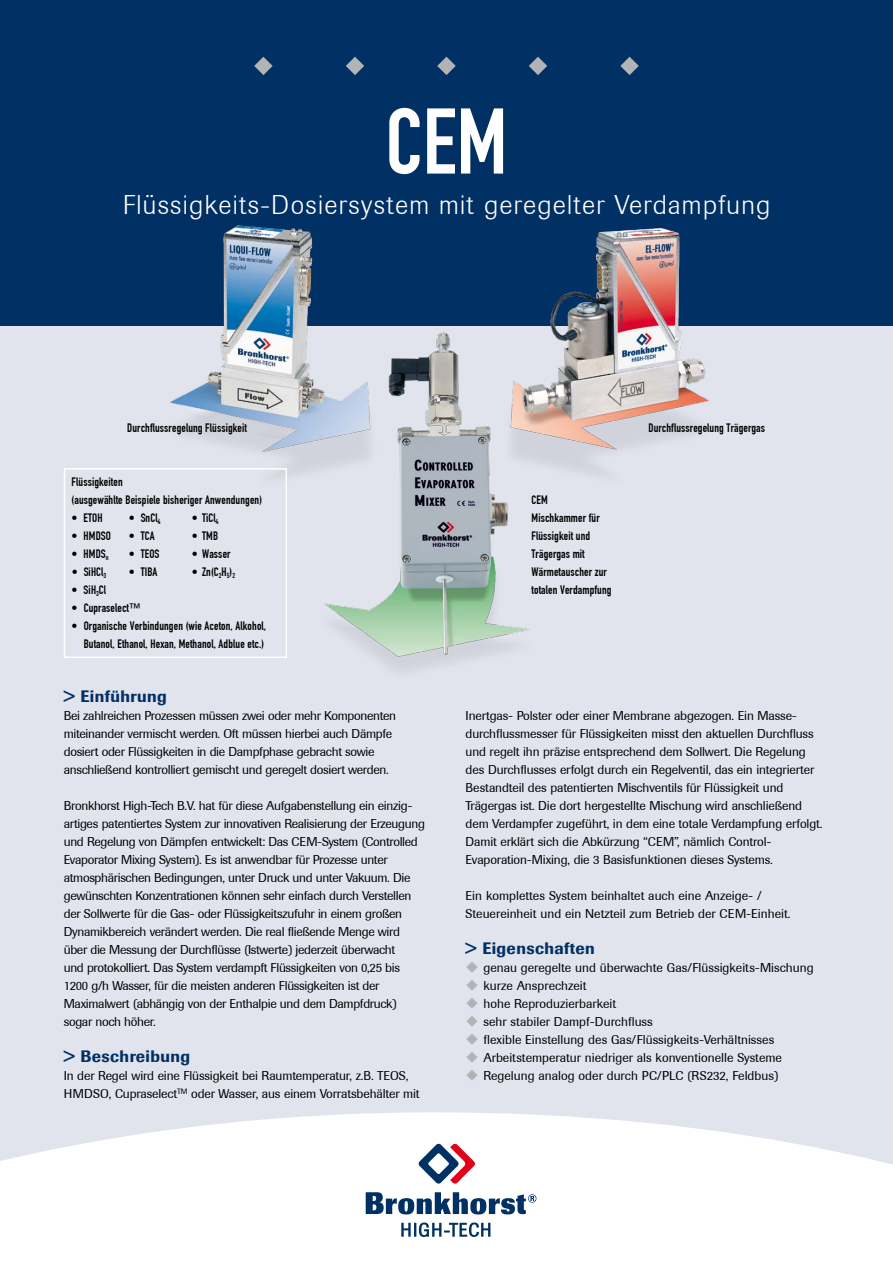
<style>
.page{position:relative;width:893px;height:1263px;background:#fff}
.page>*{position:absolute;margin:0;border:0;box-sizing:border-box;transform-origin:0 0}
.t1{font:91.5px "DIN Engschrift";color:#fff}
.t2{font:300 27px "Berthold Imago";letter-spacing:.05em;color:#fff}
.t3{font:500 16.5px "Berthold Imago";letter-spacing:.025em;color:#003064}
.t4{font:12.75px/18px "Berthold Imago";letter-spacing:-.01em;color:#000}
.t5{font:12px/18px "DIN Engschrift";letter-spacing:.01em;color:#000}
.s1{color:#b1b3b4}
</style>
<div class="page">
<div style="left:0;top:293px;width:893px;height:970px;background:#e1e3ed"></div>
<div style="left:0;top:0;width:893px;height:325px;background:#003064"></div>
<svg style="left:0;top:1112px;width:893px;height:151px;fill:#fff"></svg>
<svg style="left:401px;top:1222px;width:89px;height:15px"></svg>
<svg style="left:418px;top:1143px;width:57px;height:41px"></svg>
<svg style="left:366px;top:1192px;width:170px;height:22px"></svg>
<svg style="left:254px;top:57px;width:19px;height:18px"></svg>
<svg style="left:346px;top:57px;width:18px;height:18px"></svg>
<svg style="left:437px;top:57px;width:19px;height:18px"></svg>
<svg style="left:529px;top:57px;width:18px;height:18px"></svg>
<svg style="left:620px;top:57px;width:19px;height:18px"></svg>
<img style="left:149px;top:225px;width:584px;height:446px">
<div style="left:64px;top:468px;width:223px;height:190px;border:2px solid #fff"></div>
<h1 class="t1" style="left:385px;top:88px;width:123px">CEM</h1>
<h2 class="t2" style="left:123px;top:190px;width:649px">Flüssigkeits-Dosiersystem mit geregelter Verdampfung</h2>
<p class="t5" style="left:127px;top:419px;width:121px">Durchflussregelung Flüssigkeit</p>
<p class="t5" style="left:648px;top:419px;width:118px">Durchflussregelung Trägergas</p>
<p class="t5" style="left:72px;top:473px;width:192px">Flüssigkeiten<br>(ausgewählte Beispiele bisheriger Anwendungen)</p>
<p class="t5" style="left:72px;top:509px;width:33px">• ETOH</p>
<p class="t5" style="left:129px;top:509px;width:33px">• SnCl<sub>4</sub></p>
<p class="t5" style="left:192px;top:509px;width:28px">• TiCl<sub>4</sub></p>
<p class="t5" style="left:72px;top:527px;width:41px">• HMDSO</p>
<p class="t5" style="left:129px;top:527px;width:27px">• TCA</p>
<p class="t5" style="left:192px;top:527px;width:28px">• TMB</p>
<p class="t5" style="left:72px;top:545px;width:39px">• HMDS<sub>n</sub></p>
<p class="t5" style="left:129px;top:545px;width:32px">• TEOS</p>
<p class="t5" style="left:192px;top:545px;width:40px">• Wasser</p>
<p class="t5" style="left:72px;top:563px;width:36px">• SiHCl<sub>3</sub></p>
<p class="t5" style="left:129px;top:563px;width:30px">• TIBA</p>
<p class="t5" style="left:192px;top:563px;width:45px">• Zn(C<sub>2</sub>H<sub>5</sub>)<sub>2</sub></p>
<p class="t5" style="left:72px;top:581px;width:36px">• SiH<sub>3</sub>Cl</p>
<p class="t5" style="left:72px;top:599px;width:71px">• Cupraselect™</p>
<p class="t5" style="left:72px;top:617px;width:196px;text-align:right">• Organische Verbindungen (wie Aceton, Alkohol,<br>Butanol, Ethanol, Hexan, Methanol, Adblue etc.)</p>
<p class="t3" style="left:64px;top:686px;width:104px">&gt; Einführung</p>
<p class="t4" style="left:64px;top:707px;width:334px">Bei zahlreichen Prozessen müssen zwei oder mehr Komponenten miteinander vermischt werden. Oft müssen hierbei auch Dämpfe dosiert oder Flüssigkeiten in die Dampfphase gebracht sowie anschließend kontrolliert gemischt und geregelt dosiert werden.</p>
<p class="t4" style="left:64px;top:797px;width:363px">Bronkhorst High-Tech B.V. hat für diese Aufgabenstellung ein einzig&shy;artiges patentiertes System zur innovativen Realisierung der Erzeugung und Regelung von Dämpfen entwickelt: Das CEM-System (Controlled Evaporator Mixing System). Es ist anwendbar für Prozesse unter atmosphärischen Bedingungen, unter Druck und unter Vakuum. Die gewünschten Konzentrationen können sehr einfach durch Verstellen der Sollwerte für die Gas- oder Flüssigkeitszufuhr in einem großen Dynamikbereich verändert werden. Die real fließende Menge wird über die Messung der Durchflüsse (Istwerte) jederzeit überwacht<br>und protokolliert. Das System verdampft Flüssigkeiten von 0,25 bis 1200 g/h Wasser, für die meisten anderen Flüssigkeiten ist der Maximalwert (abhängig von der Enthalpie und dem Dampfdruck) sogar noch höher.</p>
<p class="t3" style="left:64px;top:1046px;width:128px">&gt; Beschreibung</p>
<p class="t4" style="left:64px;top:1067px;width:357px">In der Regel wird eine Flüssigkeit bei Raumtemperatur, z.B. TEOS,<br>HMDSO, Cupraselect<sup>TM</sup> oder Wasser, aus einem Vorratsbehälter mit</p>
<p class="t5" style="left:531px;top:491px;width:81px">CEM<br>Mischkammer für<br>Flüssigkeit und<br>Trägergas mit<br>Wärmetauscher zur totalen Verdampfung</p>
<p class="t4" style="left:466px;top:707px;width:358px">Inertgas- Polster oder einer Membrane abgezogen. Ein Masse&shy;durchflussmesser für Flüssigkeiten misst den aktuellen Durchfluss und regelt ihn präzise entsprechend dem Sollwert. Die Regelung des Durchflusses erfolgt durch ein Regelventil, das ein integrierter Bestandteil des patentierten Mischventils für Flüssigkeit und Trägergas ist. Die dort hergestellte Mischung wird anschließend dem Verdampfer zugeführt, in dem eine totale Verdampfung erfolgt.<br>Damit erklärt sich die Abkürzung “CEM”, nämlich Control-Evaporation-Mixing, die 3 Basisfunktionen dieses Systems.</p>
<p class="t4" style="left:466px;top:887px;width:326px">Ein komplettes System beinhaltet auch eine Anzeige- /<br>Steuereinheit und ein Netzteil zum Betrieb der CEM-Einheit.</p>
<p class="t3" style="left:466px;top:938px;width:131px">&gt; Eigenschaften</p>
<p class="t4" style="left:466px;top:959px;width:349px"><span class="s1">◆</span> genau geregelte und überwachte Gas/Flüssigkeits-Mischung</p>
<p class="t4" style="left:466px;top:977px;width:122px"><span class="s1">◆</span> kurze Ansprechzeit</p>
<p class="t4" style="left:466px;top:995px;width:152px"><span class="s1">◆</span> hohe Reproduzierbarkeit</p>
<p class="t4" style="left:466px;top:1013px;width:189px"><span class="s1">◆</span> sehr stabiler Dampf-Durchfluss</p>
<p class="t4" style="left:466px;top:1031px;width:310px"><span class="s1">◆</span> flexible Einstellung des Gas/Flüssigkeits-Verhältnisses</p>
<p class="t4" style="left:466px;top:1049px;width:318px"><span class="s1">◆</span> Arbeitstemperatur niedriger als konventionelle Systeme</p>
<p class="t4" style="left:466px;top:1067px;width:314px"><span class="s1">◆</span> Regelung analog oder durch PC/PLC (RS232, Feldbus)</p>
</div>
